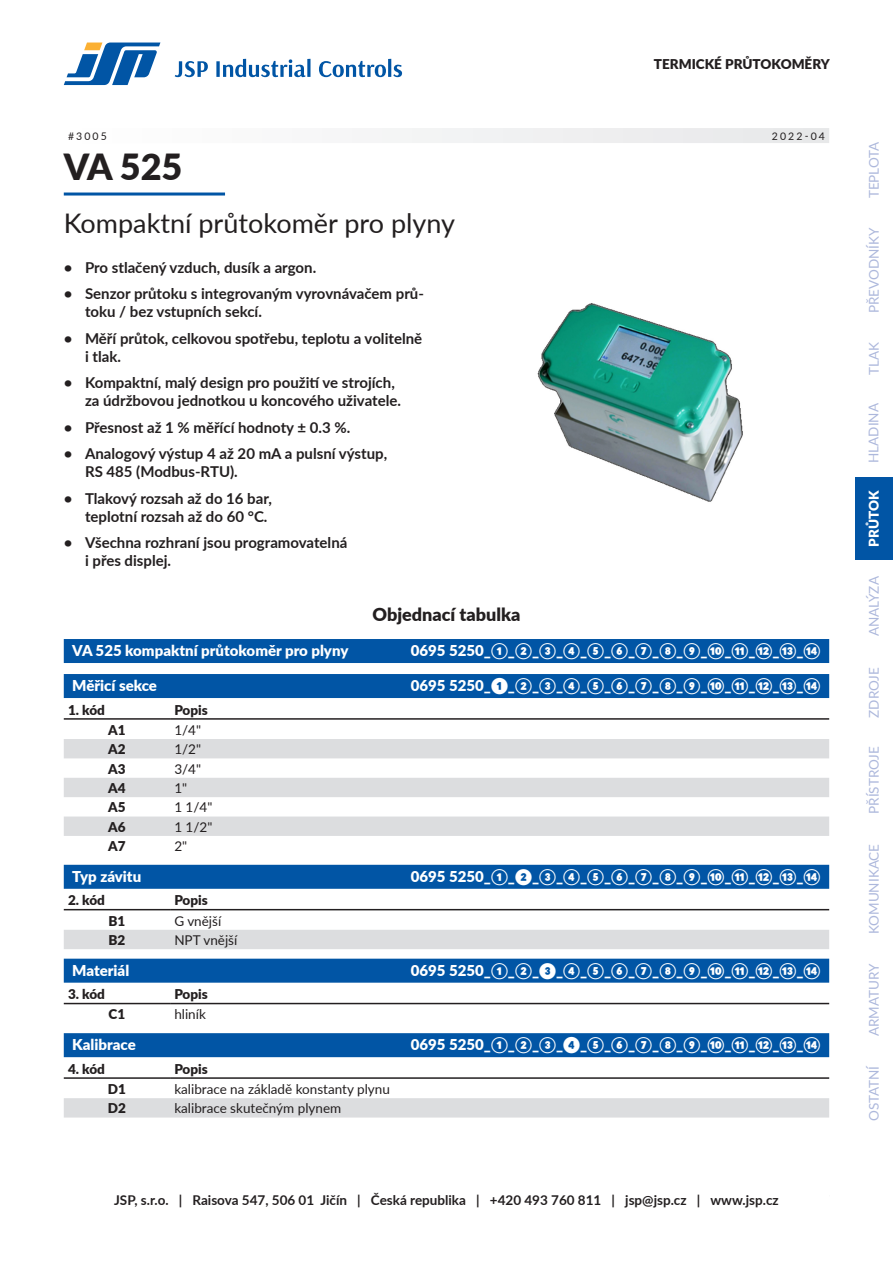
<style>
.page{position:relative;width:893px;height:1263px;background:#fff}
.page>*{position:absolute;margin:0;border:0;box-sizing:border-box;transform-origin:0 0}
.Produkt{font:900 36px "Lato";color:#231f20}
.Popis_produktu{font:27px "Lato";color:#231f20}
.Nadpis_1{font:900 18px "Lato";color:#231f20}
.t1{font:700 15px/18px "Lato";color:#231f20}
.Sekce{font:900 15px "Lato";color:#fff}
.Zápatí_2{font:700 13.5px "Lato";color:#231f20}
.Základ{font:13.5px "Lato";color:#231f20}
.t2{font:13.5px "Lato";color:#adb8dc}
.Záklaví{font:900 13.5px "Lato";color:#231f20}
.Kód{font:900 13.5px "Lato";color:#231f20}
.Kategorie{font:900 13.5px "Lato";color:#231f20}
.Zápatí{font:700 13.5px "Lato";color:#231f20}
.t3{font:900 13.5px "Lato";color:#fff}
.Meta{font:10.5px "Lato";letter-spacing:.2em;color:#231f20}
</style>
<div class="page">
<svg style="left:64px;top:43px;width:96px;height:42px"></svg>
<svg style="left:175px;top:59px;width:227px;height:18px"></svg>
<div style="left:855px;top:477px;width:38px;height:83px;background:#0155a5"></div>
<div style="left:64px;top:128px;width:765px;height:15px;background:#f2f3f4"></div>
<hr style="left:64px;top:192px;width:161px;height:3px;background:#0155a5">
<img style="left:537px;top:303px;width:206px;height:199px">
<div style="left:64px;top:639px;width:765px;height:24px;background:#0155a5"></div>
<div style="left:64px;top:674px;width:765px;height:24px;background:#0155a5"></div>
<div style="left:64px;top:865px;width:765px;height:24px;background:#0155a5"></div>
<div style="left:64px;top:959px;width:765px;height:24px;background:#0155a5"></div>
<div style="left:64px;top:1033px;width:765px;height:24px;background:#0155a5"></div>
<svg style="left:64px;top:739px;width:765px;height:97px;fill:#dcdddf"></svg>
<hr style="left:64px;top:718px;width:106px;height:2px;background:#231f20">
<hr style="left:170px;top:718px;width:659px;height:2px;background:#231f20">
<div style="left:64px;top:930px;width:765px;height:19px;background:#dcdddf"></div>
<hr style="left:64px;top:909px;width:106px;height:1px;background:#231f20">
<hr style="left:170px;top:909px;width:659px;height:1px;background:#231f20">
<hr style="left:64px;top:1003px;width:106px;height:1px;background:#231f20">
<hr style="left:170px;top:1003px;width:659px;height:1px;background:#231f20">
<div style="left:64px;top:1098px;width:765px;height:19px;background:#dcdddf"></div>
<hr style="left:64px;top:1077px;width:106px;height:2px;background:#231f20">
<hr style="left:170px;top:1077px;width:659px;height:2px;background:#231f20">
<p class="Kategorie" style="left:654px;top:54px;width:177px">Termické průtokoměry</p>
<p class="Meta" style="left:68px;top:128px;width:40px">#3005</p>
<p class="Meta" style="left:772px;top:128px;width:55px">2022-04</p>
<p class="Produkt" style="left:64px;top:140px;width:120px">VA 525</p>
<p class="Popis_produktu" style="left:64px;top:204px;width:393px">Kompaktní průtokoměr pro plyny</p>
<p class="t1" style="left:64px;top:258px;width:254px">• Pro stlačený vzduch, dusík a argon.</p>
<p class="t1" style="left:85px;top:284px;width:340px;text-indent:-21px">• Senzor průtoku s integrovaným vyrovnávačem prů&shy;toku / bez vstupních sekcí.</p>
<p class="t1" style="left:85px;top:329px;width:339px;text-indent:-21px">• Měří průtok, celkovou spotřebu, teplotu a volitelně i tlak.</p>
<p class="t1" style="left:85px;top:373px;width:317px;text-indent:-21px">• Kompaktní, malý design pro použití ve strojích, za údržbovou jednotkou u koncového uživatele.</p>
<p class="t1" style="left:64px;top:418px;width:288px">• Přesnost až 1 % měřící hodnoty ± 0.3 %.</p>
<p class="t1" style="left:85px;top:444px;width:304px;text-indent:-21px">• Analogový výstup 4 až 20 mA a pulsní výstup,<br>RS 485 (Modbus-RTU</p>
<p class="t1" style="left:230px;top:462px;width:9px">).</p>
<p class="t1" style="left:85px;top:489px;width:188px;text-indent:-21px">• Tlakový rozsah až do 16 bar, teplotní rozsah až do 60 °C.</p>
<p class="t1" style="left:85px;top:533px;width:264px;text-indent:-21px">• Všechna rozhraní jsou programovatelná i přes displej.</p>
<p class="Nadpis_1" style="left:373px;top:601px;width:149px">Objednací tabulka</p>
<p class="Sekce" style="left:72px;top:639px;width:278px">VA 525 kompaktní průtokoměr pro plyny</p>
<p class="Sekce" style="left:411px;top:639px;width:411px">0695 5250_①_②_③_④_⑤_⑥_⑦_⑧_⑨_⑩_⑪_⑫_⑬_⑭</p>
<p class="Sekce" style="left:72px;top:674px;width:86px">Měřicí sekce</p>
<p class="Sekce" style="left:411px;top:674px;width:411px">0695 5250_❶_②_③_④_⑤_⑥_⑦_⑧_⑨_⑩_⑪_⑫_⑬_⑭</p>
<p class="Záklaví" style="left:68px;top:699px;width:38px">1. kód</p>
<p class="Záklaví" style="left:174px;top:699px;width:35px">Popis</p>
<p class="Kód" style="left:108px;top:720px;width:19px">A1</p>
<p class="Základ" style="left:174px;top:720px;width:28px">1/4"</p>
<p class="Kód" style="left:108px;top:739px;width:19px">A2</p>
<p class="Základ" style="left:174px;top:740px;width:28px">1/2"</p>
<p class="Kód" style="left:108px;top:758px;width:19px">A3</p>
<p class="Základ" style="left:174px;top:759px;width:28px">3/4"</p>
<p class="Kód" style="left:108px;top:778px;width:19px">A4</p>
<p class="Základ" style="left:174px;top:778px;width:14px">1"</p>
<p class="Kód" style="left:108px;top:797px;width:19px">A5</p>
<p class="Základ" style="left:174px;top:798px;width:40px">1 1/4"</p>
<p class="Kód" style="left:108px;top:816px;width:19px">A6</p>
<p class="Základ" style="left:174px;top:817px;width:40px">1 1/2"</p>
<p class="Kód" style="left:108px;top:836px;width:19px">A7</p>
<p class="Základ" style="left:174px;top:836px;width:14px">2"</p>
<p class="Sekce" style="left:72px;top:865px;width:70px">Typ závitu</p>
<p class="Sekce" style="left:411px;top:865px;width:411px">0695 5250_①_❷_③_④_⑤_⑥_⑦_⑧_⑨_⑩_⑪_⑫_⑬_⑭</p>
<p class="Záklaví" style="left:68px;top:890px;width:38px">2. kód</p>
<p class="Záklaví" style="left:174px;top:890px;width:35px">Popis</p>
<p class="Kód" style="left:108px;top:910px;width:18px">B1</p>
<p class="Základ" style="left:174px;top:911px;width:48px">G vnější</p>
<p class="Kód" style="left:108px;top:930px;width:18px">B2</p>
<p class="Základ" style="left:174px;top:930px;width:65px">NPT vnější</p>
<p class="Sekce" style="left:72px;top:959px;width:59px">Materiál</p>
<p class="Sekce" style="left:411px;top:959px;width:411px">0695 5250_①_②_❸_④_⑤_⑥_⑦_⑧_⑨_⑩_⑪_⑫_⑬_⑭</p>
<p class="Záklaví" style="left:68px;top:984px;width:38px">3. kód</p>
<p class="Záklaví" style="left:174px;top:984px;width:35px">Popis</p>
<p class="Kód" style="left:109px;top:1004px;width:18px">C1</p>
<p class="Základ" style="left:174px;top:1005px;width:33px">hliník</p>
<p class="Sekce" style="left:72px;top:1033px;width:65px">Kalibrace</p>
<p class="Sekce" style="left:411px;top:1033px;width:411px">0695 5250_①_②_③_❹_⑤_⑥_⑦_⑧_⑨_⑩_⑪_⑫_⑬_⑭</p>
<p class="Záklaví" style="left:68px;top:1059px;width:38px">4. kód</p>
<p class="Záklaví" style="left:174px;top:1059px;width:35px">Popis</p>
<p class="Kód" style="left:108px;top:1079px;width:20px">D1</p>
<p class="Základ" style="left:174px;top:1079px;width:217px">kalibrace na základě konstanty plynu</p>
<p class="Kód" style="left:108px;top:1098px;width:20px">D2</p>
<p class="Základ" style="left:174px;top:1099px;width:168px">kalibrace skutečným plynem</p>
<p class="Zápatí_2" style="left:64px;top:1190px;width:210px">Objednávkový kat l g 2021</p>
<p class="Zápatí" style="left:650px;top:1190px;width:181px">Snímače průtoku | 117</p>
<p class="Zápatí_2" style="left:114px;top:1190px;width:666px">JSP, s.r.o. | Raisova 547, 506 01 Jičín | Česká republika | +420 493 760 811 | jsp@jsp.cz | www.jsp.cz</p>
<p class="t2" style="left:864px;top:198px;width:58px;rotate:-90deg">TEPLOTA</p>
<p class="t2" style="left:864px;top:313px;width:87px;rotate:-90deg">PŘEVODNÍKY</p>
<p class="t2" style="left:864px;top:375px;width:34px;rotate:-90deg">TLAK</p>
<p class="t2" style="left:864px;top:463px;width:61px;rotate:-90deg">HLADINA</p>
<p class="t3" style="left:864px;top:547px;width:58px;rotate:-90deg">PRŮTOK</p>
<p class="t2" style="left:864px;top:636px;width:61px;rotate:-90deg">ANALÝZA</p>
<p class="t2" style="left:864px;top:718px;width:52px;rotate:-90deg">ZDROJE</p>
<p class="t2" style="left:864px;top:814px;width:69px;rotate:-90deg">PŘÍSTROJE</p>
<p class="t2" style="left:864px;top:934px;width:92px;rotate:-90deg">KOMUNIKACE</p>
<p class="t2" style="left:864px;top:1036px;width:74px;rotate:-90deg">ARMATURY</p>
<p class="t2" style="left:864px;top:1121px;width:58px;rotate:-90deg">OSTATNÍ</p>
</div>
